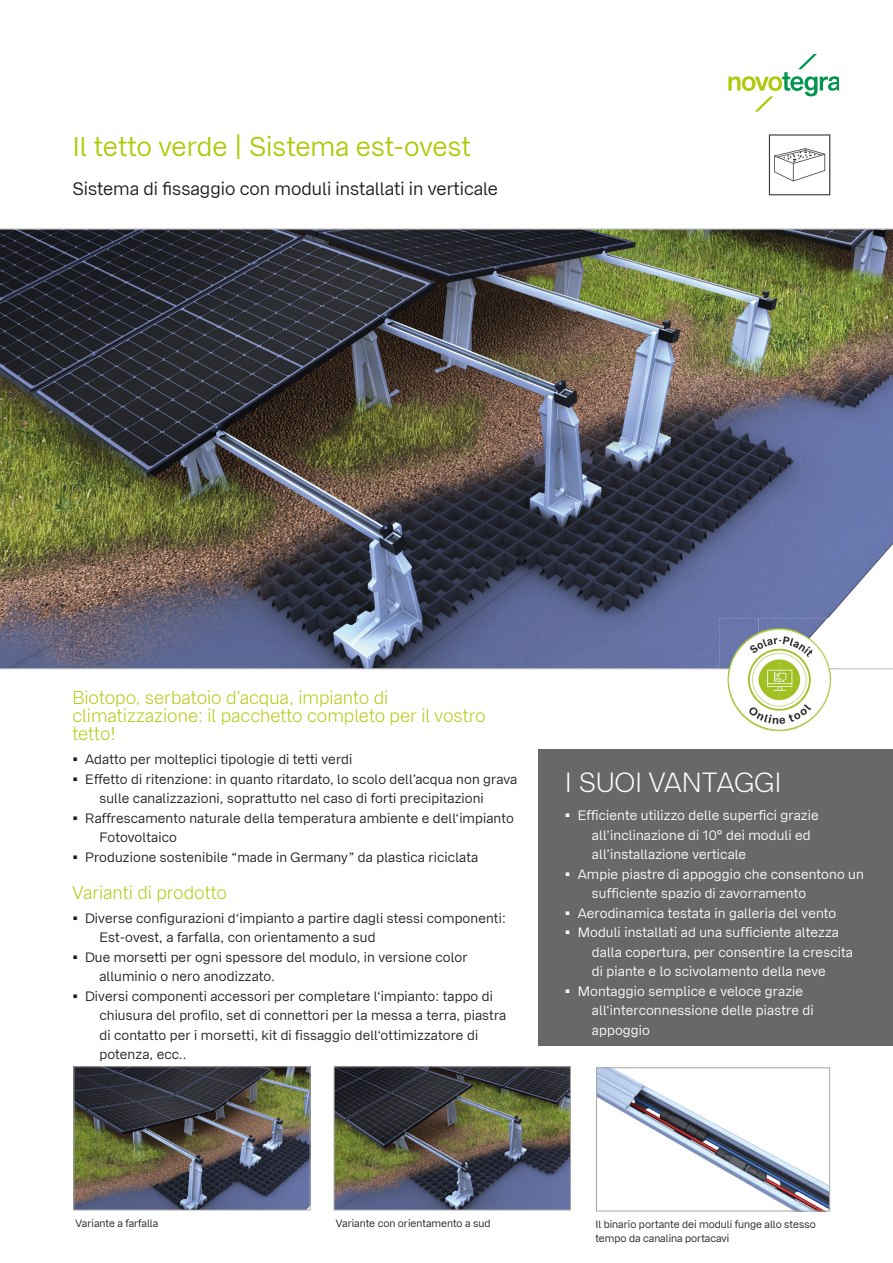
<style>
.page{position:relative;width:893px;height:1263px;background:#fff}
.page>*{position:absolute;margin:0;border:0;box-sizing:border-box;transform-origin:0 0}
.t1{font:27px "Bay Wa Sans";color:#afca0b}
.t2{font:300 27px "Bay Wa Sans";color:#fff}
.t3{font:300 18px/18px "Bay Wa Sans";color:#afca0b}
.t4{font:18px "Bay Wa Sans";color:#1d1d1b}
.t5{font:13.5px/19.5px "Bay Wa Sans";letter-spacing:.01em;color:#1d1d1b}
.t6{font:13.5px/19.5px "Bay Wa Sans";letter-spacing:.01em;color:#fff}
.t7{font:10.5px/13.5px "Bay Wa Sans";color:#1d1d1b}
</style>
<div class="page">
<svg style="left:728px;top:54px;width:111px;height:58px"></svg>
<img style="left:0;top:230px;width:893px;height:438px">
<hr style="left:0;top:229px;width:893px;height:1px;background:#a8a8a8">
<hr style="left:0;top:668px;width:893px;height:1px;background:#a8a8a8">
<div style="left:538px;top:749px;width:355px;height:297px;background:#676867"></div>
<img style="left:719px;top:618px;width:39px;height:68px">
<img style="left:798px;top:618px;width:39px;height:72px">
<img style="left:758px;top:618px;width:40px;height:11px">
<img style="left:719px;top:668px;width:118px;height:1px">
<img style="left:728px;top:629px;width:102px;height:102px">
<img style="left:75px;top:1068px;width:233px;height:140px">
<div style="left:73px;top:1066px;width:237px;height:144px;border:1px solid #a8a8a8"></div>
<img style="left:336px;top:1068px;width:233px;height:140px">
<div style="left:334px;top:1066px;width:237px;height:144px;border:1px solid #a8a8a8"></div>
<img style="left:768px;top:134px;width:63px;height:62px">
<img style="left:598px;top:1069px;width:230px;height:140px">
<div style="left:596px;top:1067px;width:234px;height:144px;border:1px solid #a8a8a8"></div>
<h1 class="t1" style="left:72px;top:130px;width:400px">Il tetto verde | Sistema est-ovest</h1>
<h2 class="t4" style="left:72px;top:177px;width:427px">Sistema di fissaggio con moduli installati in verticale</h2>
<h2 class="t3" style="left:72px;top:689px;width:415px">Biotopo, serbatoio d’acqua, impianto di climatizzazione: il pacchetto completo per il vostro tetto!</h2>
<p class="t5" style="left:72px;top:750px;width:281px">• Adatto per molteplici tipologie di tetti verdi</p>
<p class="t5" style="left:72px;top:769px;width:446px;text-align:center">• Effetto di ritenzione: in quanto ritardato, lo scolo dell’acqua non grava sulle canalizzazioni, soprattutto nel caso di forti precipitazioni</p>
<p class="t5" style="left:99px;top:808px;width:416px;text-indent:-27px">• Raffrescamento naturale della temperatura ambiente e dell‘impianto<br>Fotovoltaico</p>
<p class="t5" style="left:72px;top:847px;width:407px">• Produzione sostenibile “made in Germany” da plastica riciclata</p>
<h2 class="t3" style="left:72px;top:884px;width:156px">Varianti di prodotto</h2>
<p class="t5" style="left:99px;top:908px;width:408px;text-indent:-27px">• Diverse configurazioni d‘impianto a partire dagli stessi componenti:<br>Est-ovest, a farfalla, con orientamento a sud</p>
<p class="t5" style="left:99px;top:947px;width:370px;text-indent:-27px">• Due morsetti per ogni spessore del modulo, in versione color alluminio o nero anodizzato.</p>
<p class="t5" style="left:99px;top:986px;width:408px;text-indent:-27px">• Diversi componenti accessori per completare l‘impianto: tappo di chiusura del profilo, set di connettori per la messa a terra, piastra di contatto per i morsetti, kit di fissaggio dell‘ottimizzatore di potenza, ecc..</p>
<h1 class="t2" style="left:565px;top:766px;width:218px">I SUOI VANTAGGI</h1>
<p class="t6" style="left:592px;top:806px;width:228px;text-indent:-27px">• Efficiente utilizzo delle superfici grazie all’inclinazione di 10° dei moduli ed all’installazione verticale</p>
<p class="t6" style="left:592px;top:864px;width:273px;text-indent:-27px">• Ampie piastre di appoggio che consentono un sufficiente spazio di zavorramento</p>
<p class="t6" style="left:565px;top:903px;width:273px">• Aerodinamica testata in galleria del vento</p>
<p class="t6" style="left:592px;top:923px;width:262px;text-indent:-27px">• Moduli installati ad una sufficiente altezza dalla copertura, per consentire la crescita di piante e lo scivolamento della neve</p>
<p class="t6" style="left:592px;top:981px;width:223px;text-indent:-27px">• Montaggio semplice e veloce grazie all‘interconnessione delle piastre di appoggio</p>
<p class="t7" style="left:76px;top:1217px;width:84px">Variante a farfalla</p>
<p class="t7" style="left:336px;top:1217px;width:156px">Variante con orientamento a sud</p>
<p class="t7" style="left:595px;top:1218px;width:222px">Il binario portante dei moduli funge allo stesso tempo da canalina portacavi</p>
</div>
